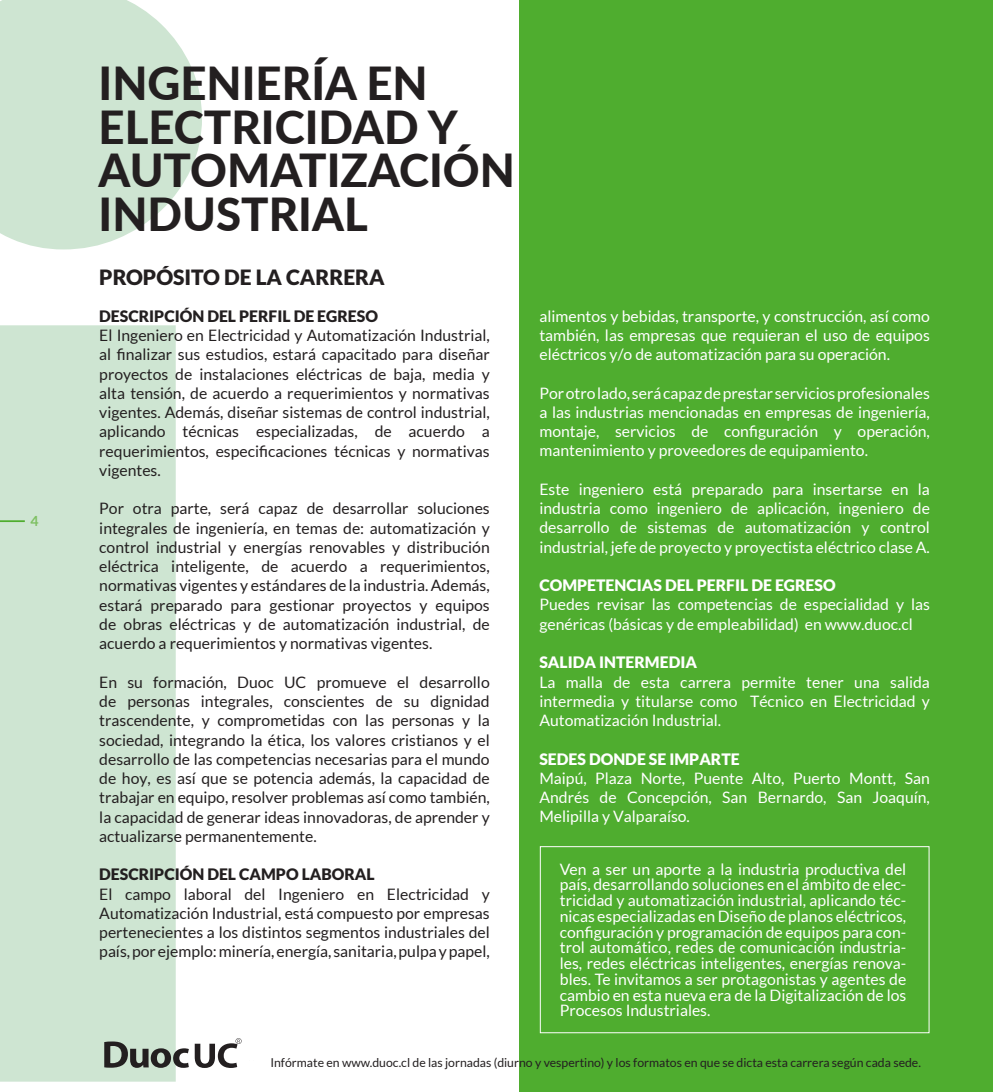
<style>
.page{position:relative;width:993px;height:1092px;background:#fff}
.page>*{position:absolute;margin:0;border:0;box-sizing:border-box;transform-origin:0 0}
.t1{font:800 45.5px/43.8px "Lato";color:#231f20}
.t2{font:900 21px "Lato";color:#231f20}
.t3{font:15.75px/19.2px "Lato";color:#231f20;text-align:justify}
.t4{font:15.75px/19.2px "Lato";color:#fff;text-align:justify}
.t5{font:900 15.75px "Lato";color:#fff}
.t6{font:900 15.75px "Lato";color:#231f20}
.t7{font:700 14px "Lato";color:#7ec062}
.t8{font:12.25px "Lato";color:#231f20}
</style>
<div class="page">
<svg style="left:0;top:0;width:202px;height:1081px;fill:#cee5d2"></svg>
<div style="left:518px;top:0;width:474px;height:1091px;background:#4fad2f"></div>
<svg style="left:104px;top:1041px;width:85px;height:26px;background:#838b83"></svg>
<svg style="left:195px;top:1038px;width:46px;height:29px"></svg>
<hr style="left:0;top:520px;width:25px;height:2px;background:#4fad2f">
<div style="left:539px;top:846px;width:390px;height:187px;border:1px solid #fff"></div>
<p class="t7" style="left:31px;top:512px;width:10px">4</p>
<p class="t1" style="left:98px;top:59px;width:418px">INGENIERÍA EN<br>ELECTRICIDAD Y<br>AUTOMATIZACIÓN<br>INDUSTRIAL</p>
<p class="t2" style="left:99px;top:265px;width:287px">PROPÓSITO DE LA CARRERA</p>
<p class="t6" style="left:99px;top:307px;width:280px">DESCRIPCIÓN DEL PERFIL DE EGRESO</p>
<p class="t3" style="left:99px;top:325px;width:392px">El Ingeniero en Electricidad y Automatización Industrial, al finalizar sus estudios, estará capacitado para diseñar proyectos de instalaciones eléctricas de baja, media y alta tensión, de acuerdo a requerimientos y normativas vigentes. Además, diseñar sistemas de control industrial, aplicando técnicas especializadas, de acuerdo a requerimientos, especificaciones técnicas y normativas vigentes.</p>
<p class="t3" style="left:99px;top:499px;width:392px">Por otra parte, será capaz de desarrollar soluciones integrales de ingeniería, en temas de: automatización y control industrial y energías renovables y distribución eléctrica inteligente, de acuerdo a requerimientos, normativas vigentes y estándares de la industria. Además, estará preparado para gestionar proyectos y equipos de obras eléctricas y de automatización industrial, de acuerdo a requerimientos y normativas vigentes.</p>
<p class="t3" style="left:99px;top:672px;width:392px">En su formación, Duoc UC promueve el desarrollo de personas integrales, conscientes de su dignidad trascendente, y comprometidas con las personas y la sociedad, integrando la ética, los valores cristianos y el desarrollo de las competencias necesarias para el mundo de hoy, es así que se potencia además, la capacidad de trabajar en equipo, resolver problemas así como también, la capacidad de generar ideas innovadoras, de aprender y actualizarse permanentemente.</p>
<p class="t6" style="left:99px;top:865px;width:277px">DESCRIPCIÓN DEL CAMPO LABORAL</p>
<p class="t3" style="left:99px;top:884px;width:392px">El campo laboral del Ingeniero en Electricidad y Automatización Industrial, está compuesto por empresas pertenecientes a los distintos segmentos industriales del país, por ejemplo: minería, energía, sanitaria, pulpa y papel,</p>
<p class="t4" style="left:539px;top:306px;width:392px">alimentos y bebidas, transporte, y construcción, así como también, las empresas que requieran el uso de equipos eléctricos y/o de automatización para su operación.</p>
<p class="t4" style="left:539px;top:383px;width:392px">Por otro lado, será capaz de prestar servicios profesionales a las industrias mencionadas en empresas de ingeniería, montaje, servicios de configuración y operación, mantenimiento y proveedores de equipamiento.</p>
<p class="t4" style="left:539px;top:479px;width:392px">Este ingeniero está preparado para insertarse en la industria como ingeniero de aplicación, ingeniero de desarrollo de sistemas de automatización y control industrial, jefe de proyecto y proyectista eléctrico clase A.</p>
<p class="t5" style="left:539px;top:576px;width:297px">COMPETENCIAS DEL PERFIL DE EGRESO</p>
<p class="t4" style="left:539px;top:595px;width:392px">Puedes revisar las competencias de especialidad y las genéricas (básicas y de empleabilidad) en www.duoc.cl</p>
<p class="t5" style="left:539px;top:653px;width:159px">SALIDA INTERMEDIA</p>
<p class="t4" style="left:539px;top:672px;width:392px">La malla de esta carrera permite tener una salida intermedia y titularse como Técnico en Electricidad y Automatización Industrial.</p>
<p class="t5" style="left:539px;top:749px;width:202px">SEDES DONDE SE IMPARTE</p>
<p class="t4" style="left:539px;top:768px;width:392px">Maipú, Plaza Norte, Puente Alto, Puerto Montt, San Andrés de Concepción, San Bernardo, San Joaquín, Melipilla y Valparaíso.</p>
<p class="t4" style="left:559px;top:860px;width:348px;line-height:15.8px">Ven a ser un aporte a la industria productiva del país, desarrollando soluciones en el ámbito de elec&shy;tricidad y automatización industrial, aplicando téc&shy;nicas especializadas en Diseño de planos eléctricos, configuración y programación de equipos para con&shy;trol automático, redes de comunicación industria&shy;les, redes eléctricas inteligentes, energías renova&shy;bles. Te invitamos a ser protagonistas y agentes de cambio en esta nueva era de la Digitalización de los Procesos Industriales.</p>
<p class="t8" style="left:270px;top:1055px;width:652px">Infórmate en www.duoc.cl de las jornadas (diurno y vespertino) y los formatos en que se dicta esta carrera según cada sede.</p>
</div>
